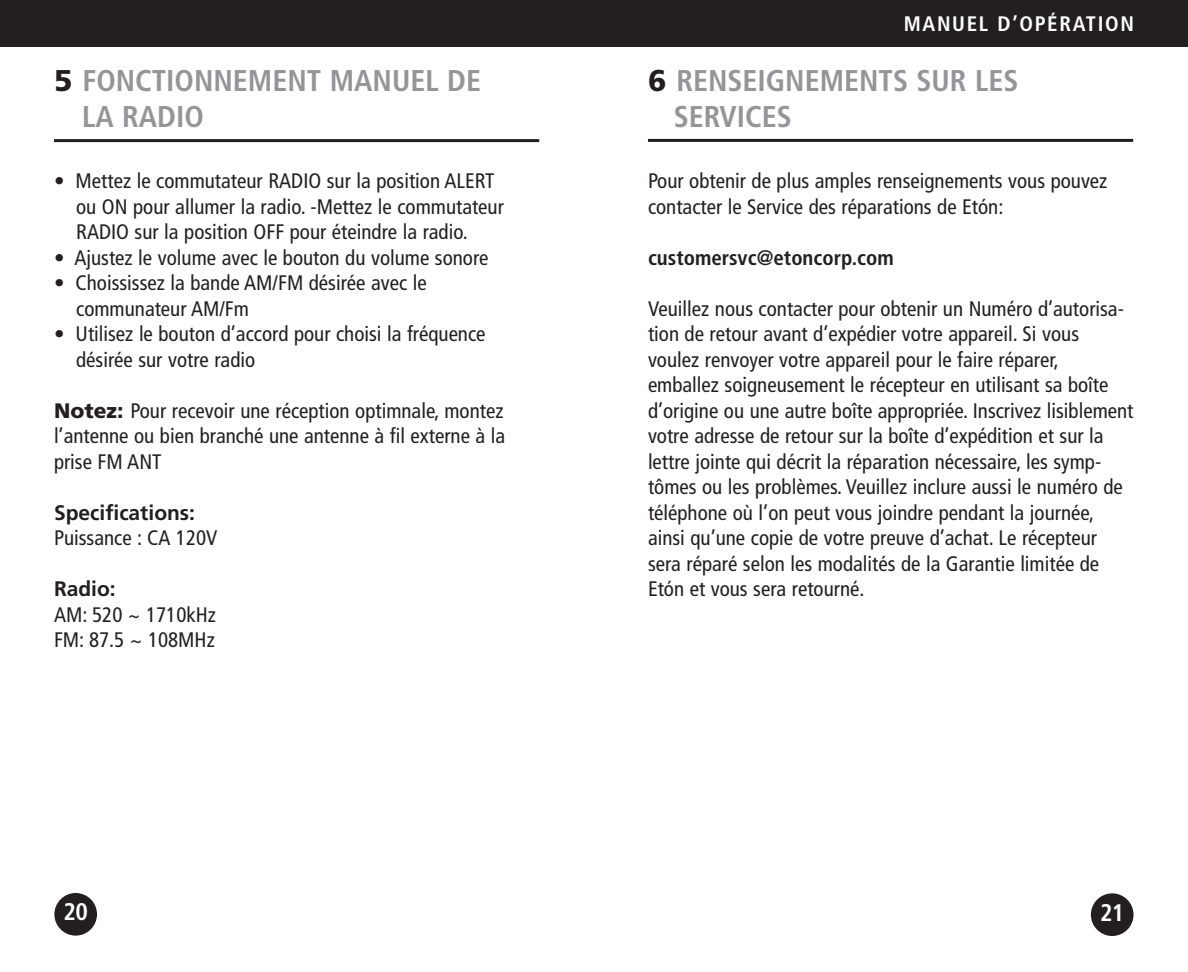
<style>
.page{position:relative;width:1188px;height:972px;background:#fff}
.page>*{position:absolute;margin:0;border:0;box-sizing:border-box;transform-origin:0 0}
.t1{font:700 condensed 30px/36px "Frutiger";color:#939598}
.t2{font:700 condensed 24px "Frutiger";color:#fff}
.t3{font:condensed 21px/25.5px "Frutiger";color:#231f20}
.t4{font:700 condensed 21px "Frutiger";letter-spacing:.08em;color:#fff}
.t5{font:700 condensed 21px "Frutiger";color:#231f20}
.t6{font:700 21px "Frutiger";color:#231f20}
.s1{font-weight:900;font-stretch:normal;color:#231f20}
.s2{font-weight:900;font-stretch:normal}
.s3{color:#231f20}
</style>
<div class="page">
<div style="left:594px;top:0;width:594px;height:47px;background:#231f20"></div>
<div style="left:1091px;top:893px;width:43px;height:43px;background:#231f20;border-radius:50%"></div>
<hr style="left:648px;top:139px;width:485px;height:3px;background:#231f20">
<div style="left:0;top:0;width:594px;height:47px;background:#231f20"></div>
<div style="left:54px;top:893px;width:43px;height:43px;background:#231f20;border-radius:50%"></div>
<hr style="left:54px;top:139px;width:485px;height:3px;background:#231f20">
<h1 class="t1" style="left:82px;top:65px;width:401px;text-indent:-28px"><span class="s1">5</span> FONCTIONNEMENT MANUEL DE<br>LA RADIO</h1>
<p class="t3" style="left:76px;top:170px;width:429px;text-indent:-22px">• Mettez le commutateur RADIO sur la position ALERT ou ON pour allumer la radio. -Mettez le commutateur<br>RADIO sur la position OFF pour éteindre la radio.</p>
<p class="t3" style="left:54px;top:246px;width:436px">• Ajustez le volume avec le bouton du volume sonore</p>
<p class="t3" style="left:76px;top:272px;width:352px;text-indent:-22px">• Choississez la bande AM/FM désirée avec le communateur AM/Fm</p>
<p class="t3" style="left:76px;top:323px;width:411px;text-indent:-22px">• Utilisez le bouton d’accord pour choisi la fréquence désirée sur votre radio</p>
<p class="t3" style="left:54px;top:399px;width:453px;text-align:justify"><span class="s2">Notez:</span> Pour recevoir une réception optimnale, montez l’antenne ou bien branché une antenne à fil externe à la prise FM ANT</p>
<p class="t6" style="left:54px;top:504px;width:143px">Specifications:</p>
<p class="t3" style="left:54px;top:527px;width:165px">Puissance : CA 120V</p>
<p class="t6" style="left:54px;top:580px;width:63px">Radio:</p>
<p class="t3" style="left:54px;top:603px;width:163px">AM: 520 ~ 1710kHz<br>FM: 87.5 ~ 108MHz</p>
<p class="t2" style="left:64px;top:902px;width:26px">20</p>
<p class="t4" style="left:714px;top:15px;width:422px"><span class="s3">BLACKOUT BUDDY</span> MANUEL D’OPÉRATION</p>
<h1 class="t1" style="left:674px;top:65px;width:346px;text-indent:-26px"><span class="s1">6</span> RENSEIGNEMENTS SUR LES<br>SERVICES</h1>
<p class="t3" style="left:648px;top:170px;width:461px">Pour obtenir de plus amples renseignements vous pouvez contacter le Service des réparations de Etón:</p>
<p class="t5" style="left:648px;top:249px;width:247px">customersvc@etoncorp.com</p>
<p class="t3" style="left:648px;top:297px;width:487px">Veuillez nous contacter pour obtenir un Numéro d’autorisa&shy;tion de retour avant d’expédier votre appareil. Si vous voulez renvoyer votre appareil pour le faire réparer, emballez soigneusement le récepteur en utilisant sa boîte d’origine ou une autre boîte appropriée. Inscrivez lisiblement votre adresse de retour sur la boîte d’expédition et sur la lettre jointe qui décrit la réparation nécessaire, les symp&shy;tômes ou les problèmes. Veuillez inclure aussi le numéro de téléphone où l’on peut vous joindre pendant la journée, ainsi qu’une copie de votre preuve d’achat. Le récepteur sera réparé selon les modalités de la Garantie limitée de Etón et vous sera retourné.</p>
<p class="t2" style="left:1100px;top:903px;width:26px">21</p>
</div>
